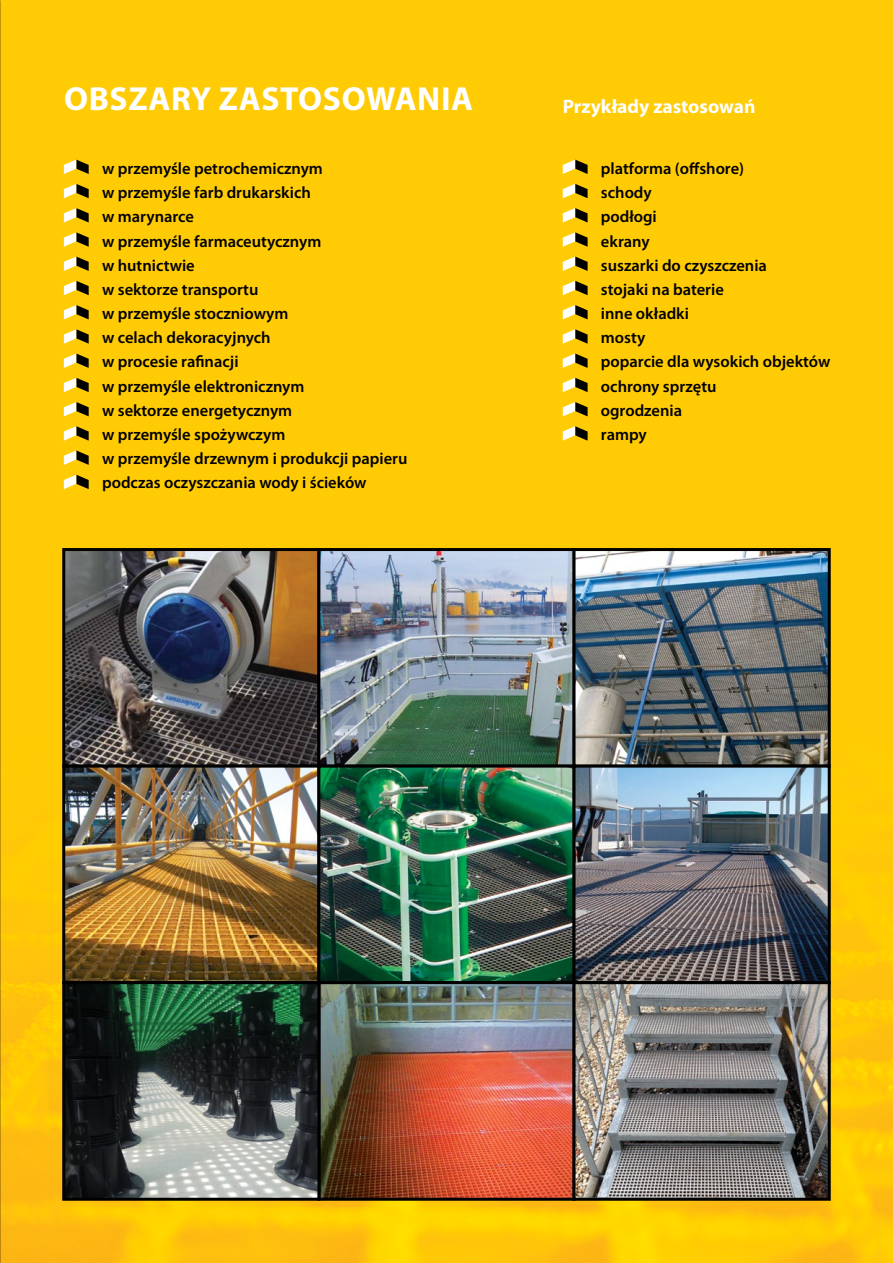
<style>
.page{position:relative;width:893px;height:1263px;background:#fff}
.page>*{position:absolute;margin:0;border:0;box-sizing:border-box;transform-origin:0 0}
.t1{font:700 33.45px "Myriad Pro";color:#fff}
.t2{font:700 19.5px "Myriad Pro";color:#fff}
.t3{font:600 16.5px/24.2px "Myriad Pro";color:#000}
</style>
<div class="page">
<img style="left:0;top:0;width:893px;height:1263px">
<img style="left:66px;top:552px;width:761px;height:645px">
<div style="left:62px;top:548px;width:258px;height:220px;border:3px solid #000"></div>
<div style="left:317px;top:548px;width:259px;height:220px;border:3px solid #000"></div>
<div style="left:572px;top:548px;width:259px;height:220px;border:3px solid #000"></div>
<div style="left:62px;top:765px;width:258px;height:219px;border:3px solid #000"></div>
<div style="left:317px;top:765px;width:259px;height:219px;border:3px solid #000"></div>
<div style="left:572px;top:765px;width:259px;height:219px;border:3px solid #000"></div>
<div style="left:317px;top:981px;width:259px;height:220px;border:3px solid #000"></div>
<div style="left:572px;top:981px;width:259px;height:220px;border:3px solid #000"></div>
<svg style="left:64px;top:160px;width:25px;height:14px"></svg>
<svg style="left:64px;top:184px;width:25px;height:14px"></svg>
<svg style="left:64px;top:208px;width:25px;height:14px"></svg>
<svg style="left:64px;top:232px;width:25px;height:15px"></svg>
<svg style="left:64px;top:257px;width:25px;height:14px"></svg>
<svg style="left:64px;top:281px;width:25px;height:14px"></svg>
<svg style="left:64px;top:305px;width:25px;height:14px"></svg>
<svg style="left:64px;top:329px;width:25px;height:15px"></svg>
<svg style="left:64px;top:353px;width:25px;height:15px"></svg>
<svg style="left:64px;top:378px;width:25px;height:14px"></svg>
<svg style="left:64px;top:402px;width:25px;height:14px"></svg>
<svg style="left:64px;top:426px;width:25px;height:15px"></svg>
<svg style="left:64px;top:450px;width:25px;height:15px"></svg>
<svg style="left:64px;top:475px;width:25px;height:14px"></svg>
<svg style="left:563px;top:160px;width:25px;height:14px"></svg>
<svg style="left:563px;top:184px;width:25px;height:14px"></svg>
<svg style="left:563px;top:208px;width:25px;height:14px"></svg>
<svg style="left:563px;top:232px;width:25px;height:15px"></svg>
<svg style="left:563px;top:257px;width:25px;height:14px"></svg>
<svg style="left:563px;top:281px;width:25px;height:14px"></svg>
<svg style="left:563px;top:305px;width:25px;height:14px"></svg>
<svg style="left:563px;top:329px;width:25px;height:15px"></svg>
<svg style="left:563px;top:353px;width:25px;height:15px"></svg>
<svg style="left:563px;top:378px;width:25px;height:14px"></svg>
<svg style="left:563px;top:402px;width:25px;height:14px"></svg>
<svg style="left:563px;top:426px;width:25px;height:15px"></svg>
<div style="left:62px;top:981px;width:258px;height:220px;border:3px solid #000"></div>
<h1 class="t1" style="left:64px;top:77px;width:67px">OBSZARY</h1>
<h1 class="t1" style="left:219px;top:77px;width:22px">ZASTOSO</h1>
<h1 class="t1" style="left:366px;top:77px;width:49px">WANIA</h1>
<p class="t2" style="left:563px;top:94px;width:194px">PRZYKŁADY ZASTOSOWAŃ</p>
<p class="t3" style="left:102px;top:156px;width:307px">w przemyśle petrochemicznym<br>w przemyśle farb drukarskich<br>w marynarce<br>w przemyśle farmaceutycznym<br>w hutnictwie<br>w sektorze transportu<br>w przemyśle stoczniowym<br>w celach dekoracyjnych<br>w procesie rafinacji<br>w przemyśle elektronicznym<br>w sektorze energetycznym<br>w przemyśle spożywczym<br>w przemyśle drzewnym i produkcji papieru podczas oczyszczania wody i ścieków</p>
<p class="t3" style="left:601px;top:156px;width:231px">platforma (offshore)<br>schody<br>podłogi<br>ekrany<br>suszarki do czyszczenia<br>stojaki na baterie<br>inne okładki<br>mosty<br>poparcie dla wysokich objektów ochrony sprzętu<br>ogrodzenia<br>rampy</p>
</div>
